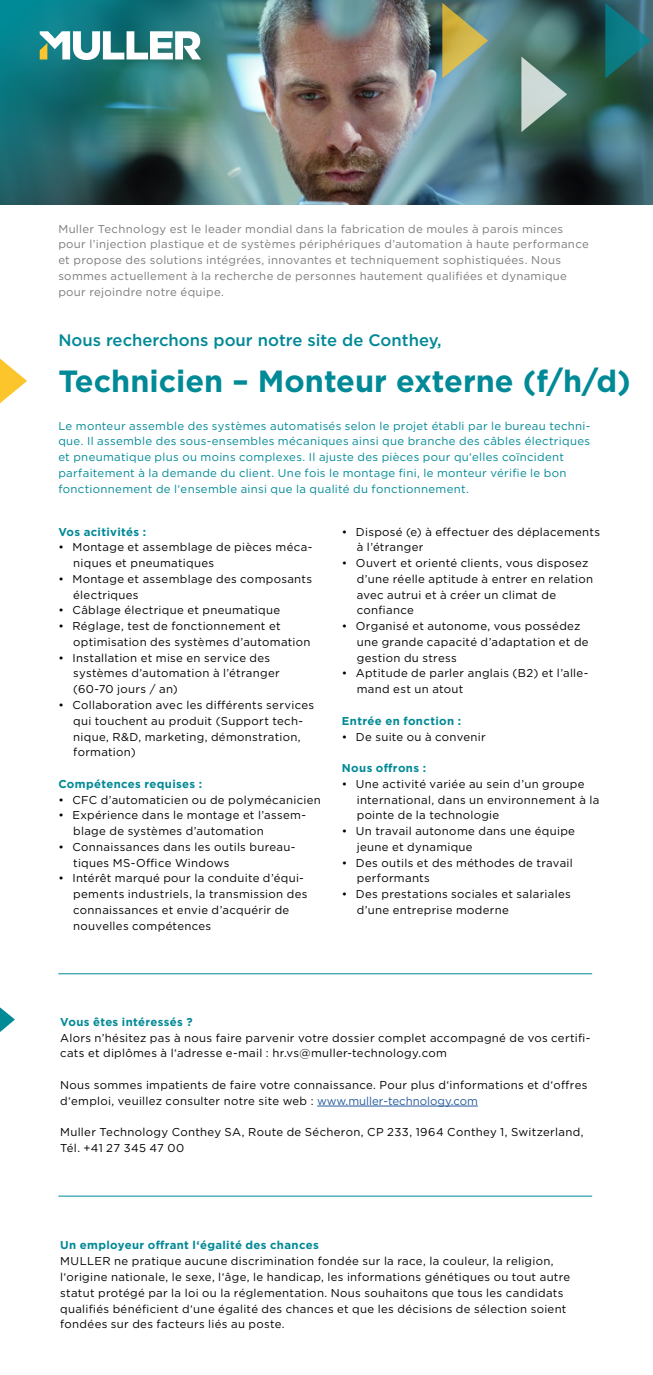
<style>
.page{position:relative;width:653px;height:1375px;background:#fff}
.page>*{position:absolute;margin:0;border:0;box-sizing:border-box;transform-origin:0 0}
.t1{font:700 30.62px "Gotham";color:#008996}
.t2{font:500 16.62px "Gotham";color:#008996}
.t3{font:11.38px/15.8px "Gotham";letter-spacing:.03em;color:#000}
.t4{font:11.38px/15.8px "Gotham";letter-spacing:.03em;color:#008996}
.t5{font:11.38px/15.8px "Gotham";letter-spacing:.03em;color:#7c7b7b}
.Titel{font:700 11.38px "Gotham";letter-spacing:.03em;color:#008996}
.Aufzählung{font:700 11.38px "Gotham";letter-spacing:.025em;color:#008996}
.s1{color:#275b9b}
.s2{font-weight:700;color:#008996}
</style>
<div class="page">
<svg style="left:0;top:358px;width:27px;height:45px"></svg>
<hr style="left:317px;top:1105px;width:160px;height:1px;background:#275b9b">
<svg style="left:0;top:1007px;width:15px;height:24px"></svg>
<hr style="left:58px;top:973px;width:534px;height:1px;background:#008996">
<hr style="left:58px;top:1195px;width:534px;height:1px;background:#008996">
<img style="left:427px;top:0;width:225px;height:204px">
<img style="left:0;top:0;width:427px;height:204px">
<svg style="left:40px;top:31px;width:161px;height:29px"></svg>
<svg style="left:521px;top:57px;width:46px;height:75px;background:#849f95"></svg>
<svg style="left:605px;top:3px;width:45px;height:75px;background:#216d74"></svg>
<svg style="left:442px;top:3px;width:46px;height:75px;background:#9ca270"></svg>
<p class="t5" style="left:58px;top:220px;width:531px">Muller Technology est le leader mondial dans la fabrication de moules à parois minces pour l’injection plastique et de systèmes périphériques d’automation à haute performance et propose des solutions intégrées, innovantes et techniquement sophistiquées. Nous sommes actuellement à la recherche de personnes hautement qualifiées et dynamique pour rejoindre notre équipe.</p>
<p class="t2" style="left:58px;top:329px;width:384px">Nous recherchons pour notre site de Conthey,</p>
<p class="t1" style="left:58px;top:360px;width:573px">Technicien – Monteur externe (f/h/d)</p>
<p class="t4" style="left:58px;top:417px;width:533px">Le monteur assemble des systèmes automatisés selon le projet établi par le bureau techni&shy;que. Il assemble des sous-ensembles mécaniques ainsi que branche des câbles électriques et pneumatique plus ou moins complexes. Il ajuste des pièces pour qu‘elles coïncident parfaitement à la demande du client. Une fois le montage fini, le monteur vérifie le bon fonctionnement de l‘ensemble ainsi que la qualité du fonctionnement.</p>
<p class="Aufzählung" style="left:58px;top:524px;width:89px">Vos acitivités :</p>
<p class="t3" style="left:73px;top:539px;width:240px;text-indent:-15px">• Montage et assemblage de pièces méca&shy;niques et pneumatiques</p>
<p class="t3" style="left:73px;top:570px;width:240px;text-indent:-15px">• Montage et assemblage des composants électriques</p>
<p class="t3" style="left:58px;top:602px;width:223px">• Câblage électrique et pneumatique</p>
<p class="t3" style="left:73px;top:618px;width:239px;text-indent:-15px">• Réglage, test de fonctionnement et optimisation des systèmes d’automation</p>
<p class="t3" style="left:73px;top:649px;width:208px;text-indent:-15px">• Installation et mise en service des systèmes d’automation à l’étranger (60-70 jours / an)</p>
<p class="t3" style="left:73px;top:696px;width:242px;text-indent:-15px">• Collaboration avec les différents services qui touchent au produit (Support tech&shy;nique, R&amp;D, marketing, démonstration, formation)</p>
<p class="Titel" style="left:58px;top:776px;width:145px">Compétences requises :</p>
<p class="t3" style="left:58px;top:791px;width:264px">• CFC d’automaticien ou de polymécanicien</p>
<p class="t3" style="left:73px;top:807px;width:234px;text-indent:-15px">• Expérience dans le montage et l’assem&shy;blage de systèmes d’automation</p>
<p class="t3" style="left:73px;top:838px;width:224px;text-indent:-15px">• Connaissances dans les outils bureau&shy;tiques MS-Office Windows</p>
<p class="t3" style="left:73px;top:870px;width:235px;text-indent:-15px">• Intérêt marqué pour la conduite d’équi&shy;pements industriels, la transmission des connaissances et envie d’acquérir de nouvelles compétences</p>
<p class="t3" style="left:356px;top:523px;width:245px;text-indent:-15px">• Disposé (e) à effectuer des déplacements à l’étranger</p>
<p class="t3" style="left:356px;top:555px;width:238px;text-indent:-15px">• Ouvert et orienté clients, vous disposez d’une réelle aptitude à entrer en relation avec autrui et à créer un climat de confiance</p>
<p class="t3" style="left:356px;top:618px;width:233px;text-indent:-15px">• Organisé et autonome, vous possédez une grande capacité d’adaptation et de gestion du stress</p>
<p class="t3" style="left:356px;top:665px;width:233px;text-indent:-15px">• Aptitude de parler anglais (B2) et l’alle&shy;mand est un atout</p>
<p class="Titel" style="left:342px;top:713px;width:121px">Entrée en fonction :</p>
<p class="t3" style="left:342px;top:728px;width:145px">• De suite ou à convenir</p>
<p class="Titel" style="left:342px;top:760px;width:86px">Nous offrons :</p>
<p class="t3" style="left:356px;top:775px;width:244px;text-indent:-15px">• Une activité variée au sein d’un groupe international, dans un environnement à la pointe de la technologie</p>
<p class="t3" style="left:356px;top:822px;width:220px;text-indent:-15px">• Un travail autonome dans une équipe jeune et dynamique</p>
<p class="t3" style="left:356px;top:854px;width:217px;text-indent:-15px">• Des outils et des méthodes de travail performants</p>
<p class="t3" style="left:356px;top:885px;width:215px;text-indent:-15px">• Des prestations sociales et salariales d’une entreprise moderne</p>
<p class="Titel" style="left:60px;top:1014px;width:134px">Vous êtes intéressés ?</p>
<p class="t3" style="left:60px;top:1029px;width:531px">Alors n’hésitez pas à nous faire parvenir votre dossier complet accompagné de vos certifi&shy;cats et diplômes à l‘adresse e-mail : hr.vs@muller-technology.com</p>
<p class="t3" style="left:60px;top:1076px;width:528px">Nous sommes impatients de faire votre connaissance. Pour plus d‘informations et d‘offres d‘emploi, veuillez consulter notre site web : <span class="s1">www.muller-technology.com</span></p>
<p class="t3" style="left:60px;top:1123px;width:524px">Muller Technology Conthey SA, Route de Sécheron, CP 233, 1964 Conthey 1, Switzerland,<br>Tél. +41 27 345 47 00</p>
<p class="t3" style="left:60px;top:1237px;width:511px"><span class="s2">Un employeur offrant l‘égalité des chances<br></span>MULLER ne pratique aucune discrimination fondée sur la race, la couleur, la religion, l‘origine nationale, le sexe, l‘âge, le handicap, les informations génétiques ou tout autre statut protégé par la loi ou la réglementation. Nous souhaitons que tous les candidats qualifiés bénéficient d‘une égalité des chances et que les décisions de sélection soient fondées sur des facteurs liés au poste.</p>
</div>
